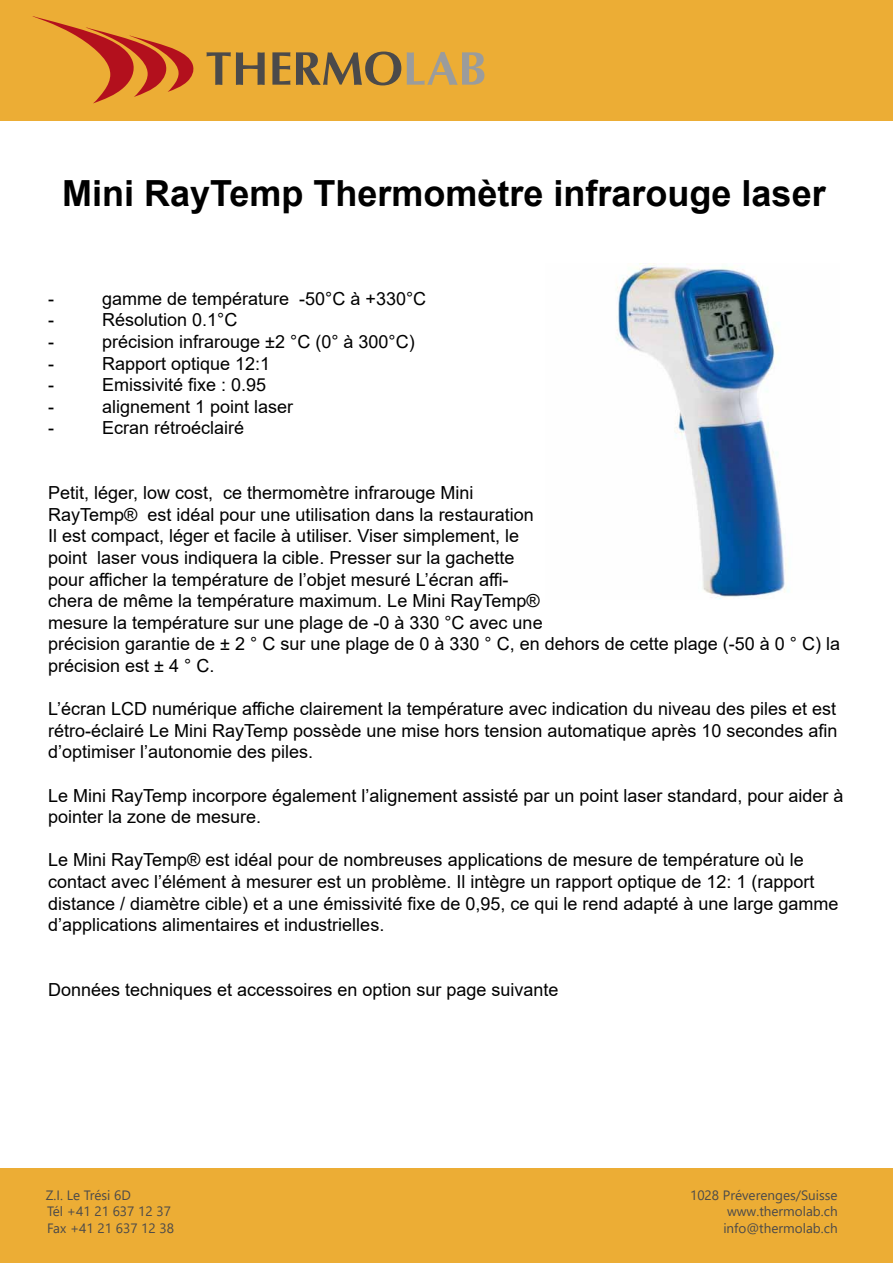
<style>
.page{position:relative;width:893px;height:1263px;background:#fff}
.page>*{position:absolute;margin:0;border:0;box-sizing:border-box;transform-origin:0 0}
.t1{font:700 36px "Arial";color:#000}
.t2{font:18px/21.6px "Arial";color:#000}
.t3{font:13.5px "Segoe UI";color:#4b4a4a}
</style>
<div class="page">
<div style="left:0;top:1168px;width:893px;height:95px;background:#ecad35"></div>
<div style="left:0;top:0;width:893px;height:120px;background:#ecad35"></div>
<svg style="left:32px;top:16px;width:162px;height:87px"></svg>
<svg style="left:206px;top:52px;width:59px;height:33px"></svg>
<svg style="left:272px;top:52px;width:18px;height:33px"></svg>
<svg style="left:296px;top:52px;width:105px;height:33px"></svg>
<svg style="left:407px;top:52px;width:77px;height:33px"></svg>
<img style="left:616px;top:264px;width:173px;height:336px">
<h1 class="t1" style="left:62px;top:168px;width:765px">Mini RayTemp Thermomètre infrarouge laser</h1>
<p class="t2" style="left:48px;top:287px;width:7px">-</p>
<p class="t2" style="left:102px;top:287px;width:326px">gamme de température -50°C à +330°C</p>
<p class="t2" style="left:48px;top:309px;width:7px">-</p>
<p class="t2" style="left:102px;top:309px;width:137px">Résolution 0.1°C</p>
<p class="t2" style="left:48px;top:331px;width:7px">-</p>
<p class="t2" style="left:102px;top:331px;width:314px">précision infrarouge ±2 °C (0° à 300°C)</p>
<p class="t2" style="left:48px;top:352px;width:7px">-</p>
<p class="t2" style="left:102px;top:352px;width:170px">Rapport optique 12:1</p>
<p class="t2" style="left:48px;top:374px;width:7px">-</p>
<p class="t2" style="left:102px;top:374px;width:166px">Emissivité fixe : 0.95</p>
<p class="t2" style="left:48px;top:395px;width:7px">-</p>
<p class="t2" style="left:102px;top:395px;width:193px">alignement 1 point laser</p>
<p class="t2" style="left:48px;top:417px;width:7px">-</p>
<p class="t2" style="left:102px;top:417px;width:144px">Ecran rétroéclairé</p>
<p class="t2" style="left:48px;top:482px;width:793px">Petit, léger, low cost, ce thermomètre infrarouge Mini<br>RayTemp® est idéal pour une utilisation dans la restauration<br>Il est compact, léger et facile à utiliser. Viser simplement, le<br>point laser vous indiquera la cible. Presser sur la gachette<br>pour afficher la température de l’objet mesuré L’écran affi-<br>chera de même la température maximum. Le Mini RayTemp®<br>mesure la température sur une plage de -0 à 330 °C avec une<br>précision garantie de ± 2 ° C sur une plage de 0 à 330 ° C, en dehors de cette plage (-50 à 0 ° C) la précision est ± 4 ° C.</p>
<p class="t2" style="left:48px;top:698px;width:791px;text-align:justify">L’écran LCD numérique affiche clairement la température avec indication du niveau des piles et est rétro-éclairé Le Mini RayTemp possède une mise hors tension automatique après 10 secondes afin d’optimiser l’autonomie des piles.</p>
<p class="t2" style="left:48px;top:784px;width:797px">Le Mini RayTemp incorpore également l’alignement assisté par un point laser standard, pour aider à pointer la zone de mesure.</p>
<p class="t2" style="left:48px;top:849px;width:792px">Le Mini RayTemp® est idéal pour de nombreuses applications de mesure de température où le contact avec l’élément à mesurer est un problème. Il intègre un rapport optique de 12: 1 (rapport distance / diamètre cible) et a une émissivité fixe de 0,95, ce qui le rend adapté à une large gamme d’applications alimentaires et industrielles.</p>
<p class="t2" style="left:48px;top:979px;width:512px">Données techniques et accessoires en option sur page suivante</p>
<p class="t3" style="left:46px;top:1183px;width:87px">Z.I. Le Trési 6D</p>
<p class="t3" style="left:690px;top:1183px;width:149px">1028 Préverenges/Suisse</p>
<p class="t3" style="left:47px;top:1199px;width:125px">Tél +41 21 637 12 37</p>
<p class="t3" style="left:727px;top:1199px;width:112px">www.thermolab.ch</p>
<p class="t3" style="left:47px;top:1215px;width:128px">Fax +41 21 637 12 38</p>
<p class="t3" style="left:723px;top:1215px;width:116px">info@thermolab.ch</p>
</div>
